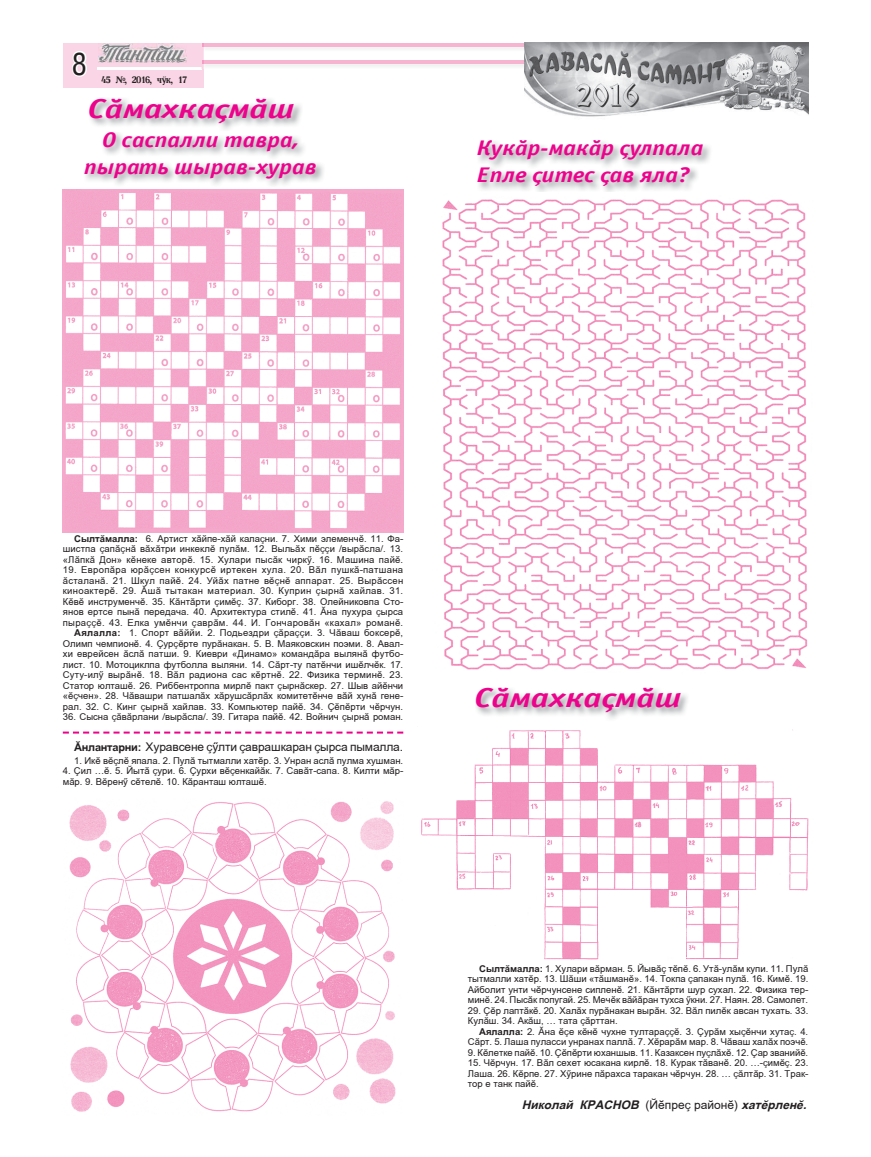
<style>
.page{position:relative;width:871px;height:1157px;background:#fff}
.page>*{position:absolute;margin:0;border:0;box-sizing:border-box;transform-origin:0 0}
.t1{font:30px "AG Letterica Condensed";color:#231f20}
.t2{font:italic 700 27.3px "Officina Chuv";color:#ed028c;scale:1.29 1}
.t3{font:italic 700 21.1px/26.4px "Officina Chuv";color:#ed028c;scale:1.16 1}
.t4{font:12px "Arial Cyr";letter-spacing:-.01em;color:#231f20}
.t5{font:italic 700 12px "Arial Cyr";color:#231f20}
.t6{font:11px "Gazetnaja 3 Chu CNP";letter-spacing:-.03em;color:#231f20}
.t7{font:9.5px/10.5px "Arial Cyr";color:#231f20;text-align:justify}
.s1{font-weight:700}
.s2{font-weight:700;font-size:11px}
.s3{font-weight:400;font-style:normal}
</style>
<div class="page">
<div style="left:63px;top:43px;width:140px;height:45px;background:#fad5e5"></div>
<hr style="left:97px;top:67px;width:104px;height:2px;background:#fff">
<svg style="left:72px;top:51px;width:15px;height:26px"></svg>
<img style="left:99px;top:44px;width:87px;height:19px">
<hr style="left:203px;top:44px;width:406px;height:3px;background:#f7b4d1">
<hr style="left:203px;top:60px;width:406px;height:4px;background:#f7b4d1">
<img style="left:524px;top:42px;width:283px;height:75px">
<svg style="left:63px;top:731px;width:340px;height:2px"></svg>
<img style="left:90px;top:98px;width:211px;height:31px">
<img style="left:479px;top:142px;width:231px;height:50px">
<img style="left:86px;top:133px;width:237px;height:53px">
<img style="left:63px;top:189px;width:340px;height:343px">
<img style="left:442px;top:199px;width:366px;height:471px">
<img style="left:69px;top:801px;width:327px;height:311px">
<img style="left:421px;top:729px;width:388px;height:231px">
<img style="left:476px;top:688px;width:211px;height:31px">
<h1 class="t1" style="left:72px;top:47px;width:16px">8</h1>
<p class="t6" style="left:101px;top:74px;width:87px">45 №: 2016: ч\к: 17</p>
<h2 class="t2" style="left:88px;top:97px;width:162px">Сёмахка=мёш</h2>
<h3 class="t3" style="left:84px;top:129px;width:202px;text-align:center">О саспалли тавра: пырать шырав-хурав</h3>
<h3 class="t3" style="left:476px;top:137px;width:197px">Кукёр-макёр =улпала<br>Епле =итес =ав яла;</h3>
<p class="t7" style="left:63px;top:533px;width:342px;text-indent:11px"><span class="s1">Сылтёмалла:</span> 6. Артист хёйпе-хёй кала=ни. 7. Хими элеменчъ. 11. Фа&shy;шистпа =апё=нё вёхётри инкеклъ пулём. 12. Выльёх пъ==и /вырёсла/. 13. «Лёпкё Дон» кънеке авторъ. 15. Хулари пысёк чирк(. 16. Машина пайъ.</p>
<p class="t7" style="left:63px;top:565px;width:342px;text-align:right">19. Европёра юрё=сен конкурсъ иртекен хула. 20. Вёл пушкё-патшана ёсталанё. 21. Шкул пайъ. 24. Уйёх патне въ=нъ аппарат. 25. Вырёссен киноактеръ. 29. Ёшё тытакан материал. 30. Куприн =ырнё хайлав. 31.<br>Къвъ инструменчъ. 35. Кёнтёрти =имъ=. 37. Киборг. 38. Олейниковпа Сто&shy;янов ертсе пынё передача. 40. Архитектура стилъ. 41. Ёна пухура =ырса пыра==ъ. 43. Елка умънчи =аврём. 44. И. Гончаровён «кахал» романъ.<br><span class="s1">Аялалла:</span> 1. Спорт вёййи. 2. Подьездри =ёра==и. 3. Чёваш боксеръ, Олимп чемпионъ. 4. +ур=ърте пурёнакан. 5. В. Маяковскин поэми. 8. Авал&shy;хи еврейсен ёслё патши. 9. Киеври «Динамо» командёра вылянё футбо&shy;лист. 10. Мотоциклпа футболла выляни. 14. Сёрт-ту патънчи ишълчък. 17.<br>Суту-ил( вырёнъ. 18. Вёл радиона сас къртнъ. 22. Физика терминъ. 23.<br>Статор юлташъ. 26. Риббентроппа мирлъ пакт =ырнёскер. 27. Шыв айънчи «ъ=чен». 28. Чёвашри патшалёх хёрушсёрлёх комитетънче вёй хунё гене&shy;рал. 32. С. Кинг =ырнё хайлав. 33. Компьютер пайъ. 34. +ъпърти чърчун.</p>
<p class="t7" style="left:63px;top:712px;width:342px">36. Сысна =ёвёрлани /вырёсла/. 39. Гитара пайъ. 42. Войнич =ырнё роман.</p>
<p class="t4" style="left:74px;top:739px;width:330px"><span class="s2">Ёнлантарни:</span> Хуравсене =(лти =аврашкаран =ырса пымалла.</p>
<p class="t7" style="left:74px;top:755px;width:330px">1. Икъ въ=лъ япала. 2. Пулё тытмалли хатър. 3. Унран аслё пулма хушман.</p>
<p class="t7" style="left:63px;top:766px;width:342px">4. +ил …ъ. 5. Йытё =ури. 6. +урхи въ=енкайёк. 7. Савёт-сапа. 8. Килти мёр&shy;мёр. 9. Върен( сътелъ. 10. Кёранташ юлташъ.</p>
<h2 class="t2" style="left:474px;top:686px;width:162px">Сёмахка=мёш</h2>
<p class="t7" style="left:467px;top:963px;width:342px;text-indent:11px"><span class="s1">Сылтёмалла:</span> 1. Хулари вёрман. 5. Йывё= тъпъ. 6. Утё-улём купи. 11. Пулё тытмалли хатър. 13. Шёши «тёшманъ». 14. Токпа =апакан пулё. 16. Кимъ. 19.<br>Айболит унти чърчунсене сипленъ. 21. Кёнтёрти шур сухал. 22. Физика тер&shy;минъ. 24. Пысёк попугай. 25. Мечък вёйёран тухса (кни. 27. Наян. 28. Самолет.</p>
<p class="t7" style="left:467px;top:1005px;width:342px">29. +ър лаптёкъ. 20. Халёх пурёнакан вырён. 32. Вёл пилък авсан тухать. 33.<br>Кулёш. 34. Акёш, … тата =ёрттан.</p>
<p class="t7" style="left:467px;top:1026px;width:342px;text-align:right"><span class="s1">Аялалла:</span> 2. Ёна ъ=е кънъ чухне тултара==ъ. 3. +урём хы=ънчи хута=. 4.<br>Сёрт. 5. Лаша пуласси унранах паллё. 7. Хърарём мар. 8. Чёваш халёх поэчъ.</p>
<p class="t7" style="left:467px;top:1047px;width:342px">9. Кълетке пайъ. 10. +ъпърти юханшыв. 11. Казаксен пу=лёхъ. 12. +ар званийъ.</p>
<p class="t7" style="left:467px;top:1057px;width:342px">15. Чърчун. 17. Вёл сехет юсакана кирлъ. 18. Курак тёванъ. 20. …-=имъ=. 23.<br>Лаша. 26. Кърпе. 27. Х(рине пёрахса таракан чърчун. 28. … =ёлтёр. 31. Трак&shy;тор е танк пайъ.</p>
<p class="t5" style="left:521px;top:1098px;width:289px">Николай КРАСНОВ <span class="s3">ª Й ъ п р е = р а й о н ъ º</span> хатърленъ.</p>
</div>
